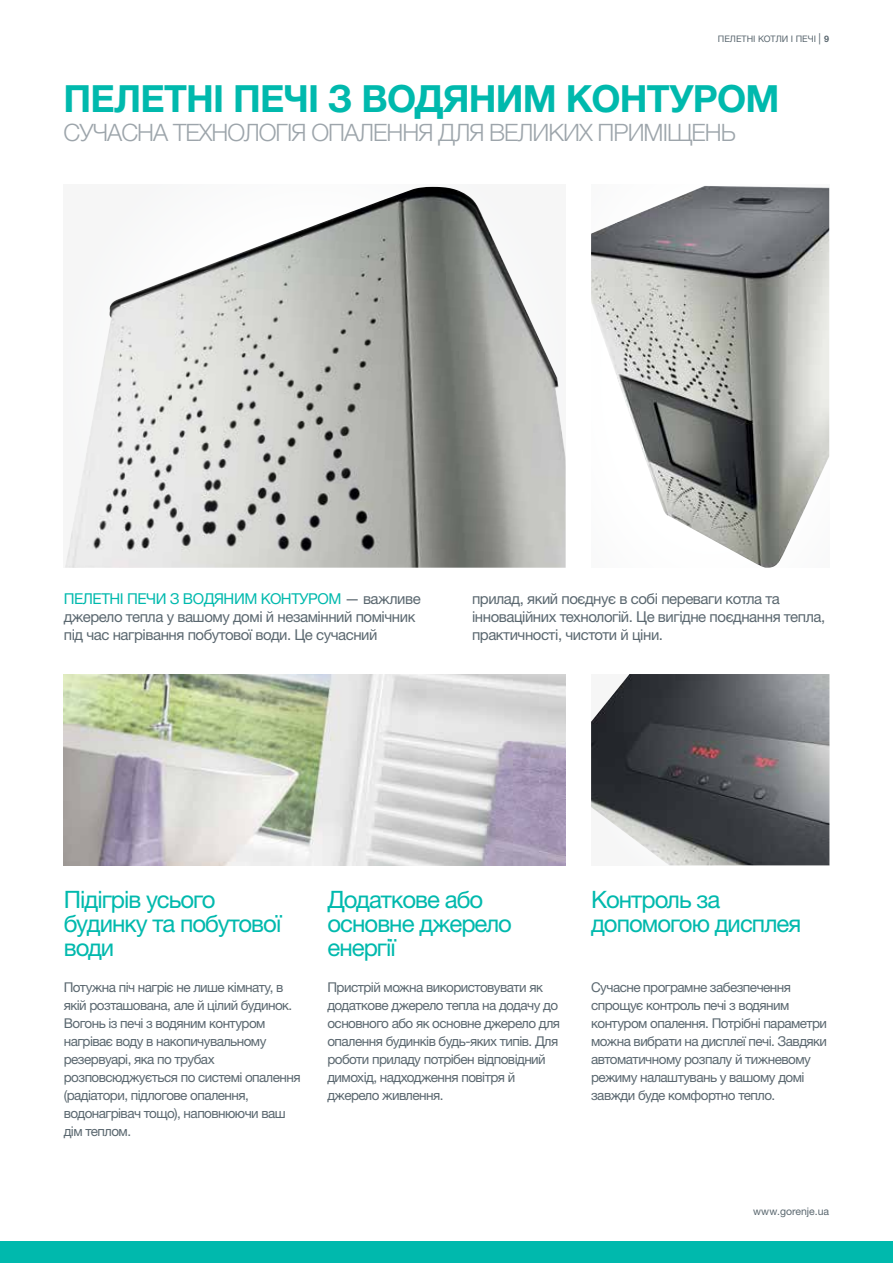
<style>
.page{position:relative;width:893px;height:1263px;background:#fff}
.page>*{position:absolute;margin:0;border:0;box-sizing:border-box;transform-origin:0 0}
.t1{font:700 37.5px "Helvetica Neue LTW1 G";letter-spacing:-.02em;color:#00b9ad}
.t2{font:24px/24px "Helvetica Neue LTW1 G";letter-spacing:-.04em;color:#00b9ad}
.t3{font:300 24px "Helvetica Neue LTW1 G";letter-spacing:-.04em;color:#9da5ab}
.t4{font:15px/18px "Helvetica Neue LTW1 G";letter-spacing:-.03em;color:#5b6870}
.t5{font:13.5px/18px "Helvetica Neue LTW1 G";letter-spacing:-.04em;color:#5b6870}
.t6{font:10.5px "Helvetica Neue LTW1 G";color:#5b6870}
.t7{font:9px "Helvetica Neue LTW1 G";color:#5b6870}
.s1{font-size:11.25px}
.s2{font-weight:700}
.s3{color:#00b9ad}
</style>
<div class="page">
<div style="left:0;top:1242px;width:893px;height:21px;background:#00b9ad"></div>
<img style="left:65px;top:187px;width:501px;height:381px">
<img style="left:591px;top:186px;width:238px;height:382px">
<img style="left:64px;top:674px;width:502px;height:191px">
<img style="left:591px;top:674px;width:238px;height:191px">
<p class="t7" style="left:718px;top:33px;width:113px">ПЕЛЕТНІ КОТЛИ І ПЕЧІ <span class="s1">|</span> <span class="s2">9</span></p>
<h1 class="t1" style="left:64px;top:75px;width:718px">ПЕЛЕТНІ ПЕЧІ З ВОДЯНИМ КОНТУРОМ</h1>
<h2 class="t3" style="left:64px;top:117px;width:674px">СУЧАСНА ТЕХНОЛОГІЯ ОПАЛЕННЯ ДЛЯ ВЕЛИКИХ ПРИМІЩЕНЬ</h2>
<p class="t4" style="left:64px;top:589px;width:358px"><span class="s3">ПЕЛЕТНІ ПЕЧИ З ВОДЯНИМ КОНТУРОМ</span> — важливе джерело тепла у вашому домі й незамінний помічник під час нагрівання побутової води. Це сучасний</p>
<p class="t4" style="left:472px;top:589px;width:355px">прилад, який поєднує в собі переваги котла та інноваційних технологій. Це вигідне поєднання тепла, практичності, чистоти й ціни.</p>
<h2 class="t2" style="left:64px;top:887px;width:219px">Підігрів усього будинку та побутової води</h2>
<p class="t5" style="left:64px;top:978px;width:238px">Потужна піч нагріє не лише кімнату, в якій розташована, але й цілий будинок.<br>Вогонь із печі з водяним контуром нагріває воду в накопичувальному резервуарі, яка по трубах розповсюджується по системі опалення (радіатори, підлогове опалення, водонагрівач тощо), наповнюючи ваш дім теплом.</p>
<h2 class="t2" style="left:327px;top:887px;width:186px">Додаткове або основне джерело енергії</h2>
<p class="t5" style="left:327px;top:978px;width:234px">Пристрій можна використовувати як додаткове джерело тепла на додачу до основного або як основне джерело для опалення будинків будь-яких типів. Для роботи приладу потрібен відповідний димохід, надходження повітря й джерело живлення.</p>
<h2 class="t2" style="left:591px;top:887px;width:212px">Контроль за допомогою дисплея</h2>
<p class="t5" style="left:591px;top:978px;width:238px">Сучасне програмне забезпечення спрощує контроль печі з водяним контуром опалення. Потрібні параметри можна вибрати на дисплеї печі. Завдяки автоматичному розпалу й тижневому режиму налаштувань у вашому домі завжди буде комфортно тепло.</p>
<p class="t6" style="left:753px;top:1205px;width:77px">www.gorenje.ua</p>
</div>
